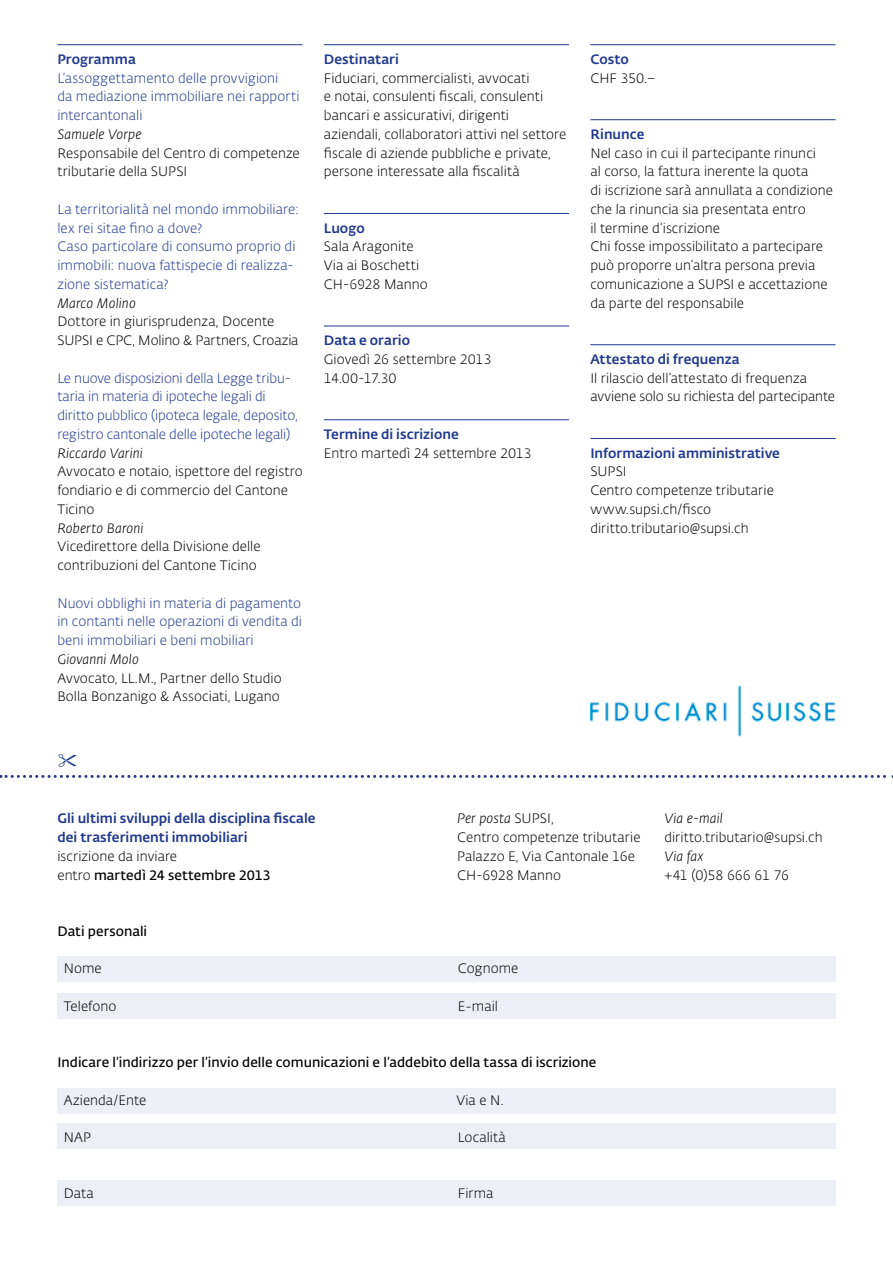
<style>
.page{position:relative;width:893px;height:1263px;background:#fff}
.page>*{position:absolute;margin:0;border:0;box-sizing:border-box;transform-origin:0 0}
.t1{font:300 13.5px/18.8px "SUPSI Fedra Sans";letter-spacing:.005em;color:#000}
.t2{font:300 13.5px/18.8px "SUPSI Fedra Sans";color:#213a8f}
.t3{font:500 13.5px/18.8px "SUPSI Fedra Sans";color:#213a8f}
.t4{font:600 13.5px "SUPSI Fedra Sans";letter-spacing:.005em;color:#000}
.t5{font:italic 300 13.5px "SUPSI Fedra Sans";letter-spacing:.01em;color:#000}
.t6{font:300 13.5px "SUPSI Fedra Sans";letter-spacing:-.02em;color:#000}
.s1{font-weight:600}
.s2{font-style:italic}
</style>
<div class="page">
<hr style="left:324px;top:44px;width:245px;height:1px;background:#213a8f">
<hr style="left:324px;top:213px;width:245px;height:1px;background:#213a8f">
<hr style="left:324px;top:326px;width:245px;height:1px;background:#213a8f">
<hr style="left:324px;top:419px;width:245px;height:1px;background:#213a8f">
<hr style="left:57px;top:44px;width:246px;height:1px;background:#213a8f">
<hr style="left:590px;top:44px;width:246px;height:1px;background:#213a8f">
<hr style="left:590px;top:119px;width:246px;height:1px;background:#213a8f">
<hr style="left:590px;top:344px;width:246px;height:1px;background:#213a8f">
<hr style="left:590px;top:438px;width:246px;height:1px;background:#213a8f">
<img style="left:589px;top:686px;width:247px;height:50px">
<svg style="left:0;top:775px;width:893px;height:3px"></svg>
<div style="left:57px;top:957px;width:779px;height:25px;background:#edeff6"></div>
<div style="left:57px;top:1088px;width:779px;height:25px;background:#edeff6"></div>
<div style="left:57px;top:993px;width:779px;height:26px;background:#edeff6"></div>
<div style="left:57px;top:1123px;width:779px;height:26px;background:#edeff6"></div>
<div style="left:57px;top:1180px;width:779px;height:26px;background:#edeff6"></div>
<p class="t3" style="left:57px;top:50px;width:80px">Programma</p>
<p class="t2" style="left:57px;top:69px;width:244px">L’assoggettamento delle provvigioni<br>da mediazione immobiliare nei rapporti intercantonali</p>
<p class="t5" style="left:57px;top:126px;width:86px">Samuele Vorpe</p>
<p class="t1" style="left:57px;top:144px;width:244px">Responsabile del Centro di competenze tributarie della SUPSI</p>
<p class="t2" style="left:57px;top:200px;width:243px">La territorialità nel mondo immobiliare: lex rei sitae fino a dove?<br>Caso particolare di consumo proprio di immobili: nuova fattispecie di realizza&shy;zione sistematica?</p>
<p class="t5" style="left:57px;top:295px;width:80px">Marco Molino</p>
<p class="t1" style="left:57px;top:312px;width:243px">Dottore in giurisprudenza, Docente<br>SUPSI e CPC, Molino &amp; Partners, Croazia</p>
<p class="t2" style="left:57px;top:369px;width:242px">Le nuove disposizioni della Legge tribu&shy;taria in materia di ipoteche legali di diritto pubblico (ipoteca legale, deposito, registro cantonale delle ipoteche legali)</p>
<p class="t5" style="left:57px;top:445px;width:87px">Riccardo Varini</p>
<p class="t1" style="left:57px;top:462px;width:247px">Avvocato e notaio, ispettore del registro fondiario e di commercio del Cantone<br>Ticino</p>
<p class="t5" style="left:57px;top:520px;width:88px">Roberto Baroni</p>
<p class="t1" style="left:57px;top:537px;width:205px">Vicedirettore della Divisione delle contribuzioni del Cantone Ticino</p>
<p class="t2" style="left:57px;top:594px;width:246px;text-align:justify">Nuovi obblighi in materia di pagamento in contanti nelle operazioni di vendita di beni immobiliari e beni mobiliari</p>
<p class="t5" style="left:57px;top:651px;width:83px">Giovanni Molo</p>
<p class="t1" style="left:57px;top:669px;width:226px">Avvocato, LL.M., Partner dello Studio<br>Bolla Bonzanigo &amp; Associati, Lugano</p>
<p class="t3" style="left:324px;top:50px;width:76px">Destinatari</p>
<p class="t1" style="left:324px;top:69px;width:244px">Fiduciari, commercialisti, avvocati<br>e notai, consulenti fiscali, consulenti bancari e assicurativi, dirigenti aziendali, collaboratori attivi nel settore fiscale di aziende pubbliche e private, persone interessate alla fiscalità</p>
<p class="t3" style="left:324px;top:219px;width:42px">Luogo</p>
<p class="t1" style="left:324px;top:237px;width:105px">Sala Aragonite<br>Via ai Boschetti<br>CH-6928 Manno</p>
<p class="t3" style="left:324px;top:331px;width:88px">Data e orario</p>
<p class="t1" style="left:324px;top:350px;width:169px">Giovedì 26 settembre 2013<br>14.00-17.30</p>
<p class="t3" style="left:324px;top:425px;width:136px">Termine di iscrizione</p>
<p class="t1" style="left:324px;top:444px;width:209px">Entro martedì 24 settembre 2013</p>
<p class="t3" style="left:590px;top:50px;width:40px">Costo</p>
<p class="t1" style="left:590px;top:69px;width:67px">CHF 350.–</p>
<p class="t3" style="left:590px;top:125px;width:56px">Rinunce</p>
<p class="t1" style="left:590px;top:144px;width:244px">Nel caso in cui il partecipante rinunci<br>al corso, la fattura inerente la quota<br>di iscrizione sarà annullata a condizione che la rinuncia sia presentata entro<br>il termine d’iscrizione<br>Chi fosse impossibilitato a partecipare può proporre un’altra persona previa comunicazione a SUPSI e accettazione da parte del responsabile</p>
<p class="t3" style="left:590px;top:350px;width:151px">Attestato di frequenza</p>
<p class="t1" style="left:590px;top:369px;width:246px">Il rilascio dell’attestato di frequenza avviene solo su richiesta del partecipante</p>
<p class="t3" style="left:590px;top:444px;width:191px">Informazioni amministrative</p>
<p class="t1" style="left:590px;top:462px;width:185px">SUPSI<br>Centro competenze tributarie www.supsi.ch/fisco diritto.tributario@supsi.ch</p>
<p class="t3" style="left:57px;top:809px;width:260px">Gli ultimi sviluppi della disciplina fiscale dei trasferimenti immobiliari</p>
<p class="t1" style="left:57px;top:847px;width:215px">iscrizione da inviare<br>entro <span class="s1">martedì 24 settembre 2013</span></p>
<p class="t1" style="left:457px;top:809px;width:185px"><span class="s2">Per posta</span> SUPSI,<br>Centro competenze tributarie<br>Palazzo E, Via Cantonale 16e<br>CH-6928 Manno</p>
<p class="t5" style="left:664px;top:810px;width:60px">Via e-mail</p>
<p class="t1" style="left:664px;top:828px;width:160px">diritto.tributario@supsi.ch</p>
<p class="t5" style="left:664px;top:848px;width:41px">Via fax</p>
<p class="t6" style="left:664px;top:867px;width:126px">+41 (0)58 666 61 76</p>
<p class="t4" style="left:57px;top:923px;width:91px">Dati personali</p>
<p class="t1" style="left:64px;top:959px;width:40px">Nome</p>
<p class="t1" style="left:458px;top:959px;width:62px">Cognome</p>
<p class="t1" style="left:64px;top:997px;width:54px">Telefono</p>
<p class="t1" style="left:458px;top:997px;width:42px">E-mail</p>
<p class="t4" style="left:57px;top:1054px;width:541px">Indicare l’indirizzo per l’invio delle comunicazioni e l’addebito della tassa di iscrizione</p>
<p class="t1" style="left:64px;top:1091px;width:84px">Azienda/Ente</p>
<p class="t1" style="left:456px;top:1091px;width:49px">Via e N.</p>
<p class="t1" style="left:64px;top:1128px;width:29px">NAP</p>
<p class="t1" style="left:458px;top:1128px;width:49px">Località</p>
<p class="t1" style="left:64px;top:1184px;width:32px">Data</p>
<p class="t1" style="left:458px;top:1184px;width:37px">Firma</p>
</div>
